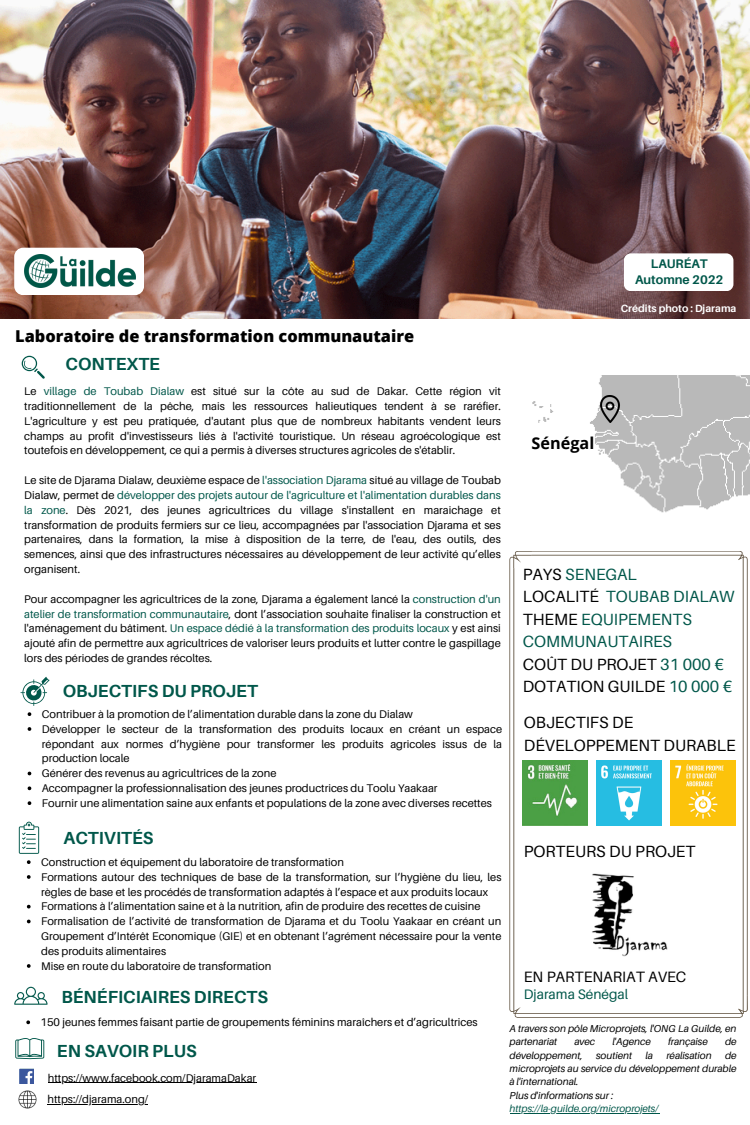
<style>
.page{position:relative;width:750px;height:1125px;background:#fff}
.page>*{position:absolute;margin:0;border:0;box-sizing:border-box;transform-origin:0 0}
.t1{font:700 17.5px "Aileron";color:#00574a}
.t2{font:800 16.38px "Open Sans";color:#000}
.t3{font:16.25px/22.5px "Aileron";color:#00574a}
.t4{font:16.25px/22.5px "Aileron";color:#000}
.t5{font:700 16.25px "Open Sans";color:#000}
.t6{font:15px "Aileron";color:#000}
.t7{font:13.75px "Aileron";color:#00574a}
.t8{font:700 12.5px/16.9px "Aileron";color:#00574a;text-align:center}
.t9{font:11.12px/14.9px "Aileron";color:#000;text-align:justify}
.t10{font:700 10.5px "Aileron";color:#fff}
.t11{font:italic 10px/13.4px "Aileron";color:#000}
.t12{font:italic 10px "Aileron";color:#00574a}
.s1{color:#00574a}
.s2{color:#000}
</style>
<div class="page">
<svg style="left:509px;top:551px;width:239px;height:467px"></svg>
<img style="left:18px;top:1090px;width:19px;height:19px">
<img style="left:19px;top:1069px;width:15px;height:15px">
<svg style="left:20px;top:677px;width:29px;height:29px"></svg>
<svg style="left:22px;top:356px;width:23px;height:22px"></svg>
<svg style="left:15px;top:1038px;width:29px;height:21px"></svg>
<svg style="left:14px;top:987px;width:34px;height:18px"></svg>
<svg style="left:19px;top:822px;width:20px;height:32px"></svg>
<img style="left:0;top:0;width:750px;height:318px">
<div style="left:14px;top:248px;width:130px;height:47px;background:#fff;border-radius:9px"></div>
<img style="left:25px;top:255px;width:111px;height:33px">
<div style="left:624px;top:253px;width:109px;height:38px;background:#fff;border-radius:7px"></div>
<img style="left:532px;top:375px;width:218px;height:138px">
<img style="left:596px;top:396px;width:28px;height:27px">
<img style="left:596px;top:760px;width:65px;height:65px">
<img style="left:670px;top:760px;width:65px;height:65px">
<img style="left:523px;top:760px;width:64px;height:65px">
<img style="left:586px;top:872px;width:86px;height:84px">
<svg style="left:26px;top:1020px;width:4px;height:4px"></svg>
<hr style="left:48px;top:1104px;width:100px;height:1px;background:#000">
<svg style="left:27px;top:860px;width:4px;height:4px"></svg>
<svg style="left:27px;top:875px;width:4px;height:4px"></svg>
<svg style="left:27px;top:905px;width:4px;height:4px"></svg>
<svg style="left:27px;top:920px;width:4px;height:3px"></svg>
<svg style="left:27px;top:964px;width:4px;height:4px"></svg>
<hr style="left:510px;top:1113px;width:148px;height:1px;background:#00574a">
<svg style="left:28px;top:712px;width:3px;height:4px"></svg>
<svg style="left:28px;top:727px;width:3px;height:4px"></svg>
<svg style="left:28px;top:786px;width:3px;height:4px"></svg>
<svg style="left:28px;top:801px;width:3px;height:4px"></svg>
<hr style="left:48px;top:1082px;width:208px;height:1px;background:#000">
<p class="t8" style="left:635px;top:255px;width:90px">LAURÉAT<br>Automne 2022</p>
<p class="t2" style="left:15px;top:324px;width:400px">Laboratoire de transformation communautaire</p>
<p class="t1" style="left:66px;top:353px;width:96px">CONTEXTE</p>
<p class="t9" style="left:24px;top:383px;width:478px">Le <span class="s1">village de Toubab Dialaw</span> est situé sur la côte au sud de Dakar. Cette région vit traditionnellement de la pêche, mais les ressources halieutiques tendent à se raréfier.<br>L'agriculture y est peu pratiquée, d'autant plus que de nombreux habitants vendent leurs champs au profit d'investisseurs liés à l'activité touristique. Un réseau agroécologique est toutefois en développement, ce qui a permis à diverses structures agricoles de s'établir.</p>
<p class="t9" style="left:24px;top:472px;width:478px">Le site de Djarama Dialaw, deuxième espace de <span class="s1">l'association Djarama</span> situé au village de Toubab Dialaw, permet de <span class="s1">développer des projets autour de l'agriculture et l'alimentation durables dans la zone</span>. Dès 2021, des jeunes agricultrices du village s'installent en maraichage et transformation de produits fermiers sur ce lieu, accompagnées par l'association Djarama et ses partenaires, dans la formation, la mise à disposition de la terre, de l'eau, des outils, des semences, ainsi que des infrastructures nécessaires au développement de leur activité qu’elles organisent.</p>
<h3 class="t9" style="left:24px;top:591px;width:478px">Pour accompagner les agricultrices de la zone, Djarama a également lancé la <span class="s1">construction d'un atelier de transformation communautaire</span>, dont l’association souhaite finaliser la construction et l'aménagement du bâtiment. <span class="s1">Un espace dédié à la transformation des produits locaux</span> y est ainsi ajouté afin de permettre aux agricultrices de valoriser leurs produits et lutter contre le gaspillage lors des périodes de grandes récoltes.</h3>
<p class="t1" style="left:63px;top:680px;width:197px">OBJECTIFS DU PROJET</p>
<p class="t9" style="left:42px;top:706px;width:373px">Contribuer à la promotion de l’alimentation durable dans la zone du Dialaw</p>
<p class="t9" style="left:42px;top:721px;width:462px">Développer le secteur de la transformation des produits locaux en créant un espace répondant aux normes d’hygiène pour transformer les produits agricoles issus de la production locale</p>
<h1 class="t9" style="left:42px;top:766px;width:236px">Générer des revenus au agricultrices de la zone</h1>
<p class="t9" style="left:42px;top:780px;width:397px">Accompagner la professionnalisation des jeunes productrices du Toolu Yaakaar</p>
<p class="t9" style="left:42px;top:795px;width:452px">Fournir une alimentation saine aux enfants et populations de la zone avec diverses recettes</p>
<p class="t10" style="left:621px;top:302px;width:117px">Crédits photo : Djarama</p>
<p class="t5" style="left:532px;top:431px;width:64px">Sénégal</p>
<p class="t3" style="left:523px;top:562px;width:213px"><span class="s2">PAYS</span> SENEGAL<br><span class="s2">LOCALITÉ</span> TOUBAB DIALAW<br><span class="s2">THEME</span> EQUIPEMENTS<br>COMMUNAUTAIRES<br><span class="s2">COÛT DU PROJET</span> 31 000 €<br><span class="s2">DOTATION GUILDE</span> 10 000 €</p>
<p class="t4" style="left:524px;top:711px;width:213px">OBJECTIFS DE<br>DÉVELOPPEMENT DURABLE</p>
<p class="t1" style="left:64px;top:827px;width:91px">ACTIVITÉS</p>
<p class="t9" style="left:41px;top:854px;width:304px">Construction et équipement du laboratoire de transformation</p>
<h2 class="t9" style="left:41px;top:869px;width:462px">Formations autour des techniques de base de la transformation, sur l’hygiène du lieu, les règles de base et les procédés de transformation adaptés à l’espace et aux produits locaux</h2>
<p class="t9" style="left:41px;top:899px;width:441px">Formations à l’alimentation saine et à la nutrition, afin de produire des recettes de cuisine</p>
<h4 class="t9" style="left:41px;top:914px;width:462px">Formalisation de l’activité de transformation de Djarama et du Toolu Yaakaar en créant un Groupement d’Intérêt Economique (GIE) et en obtenant l’agrément nécessaire pour la vente des produits alimentaires</h4>
<p class="t9" style="left:41px;top:958px;width:232px">Mise en route du laboratoire de transformation</p>
<h2 class="t1" style="left:61px;top:986px;width:208px">BÉNÉFICIAIRES DIRECTS</h2>
<h2 class="t9" style="left:41px;top:1015px;width:439px">150 jeunes femmes faisant partie de groupements féminins maraîchers et d’agricultrices</h2>
<p class="t1" style="left:57px;top:1040px;width:141px">EN SAVOIR PLUS</p>
<h1 class="t9" style="left:48px;top:1070px;width:210px">https://www.facebook.com/DjaramaDakar</h1>
<p class="t9" style="left:48px;top:1091px;width:102px">https://djarama.ong/</p>
<h1 class="t4" style="left:524px;top:840px;width:173px">PORTEURS DU PROJET</h1>
<p class="t6" style="left:524px;top:967px;width:164px">EN PARTENARIAT AVEC</p>
<p class="t7" style="left:524px;top:986px;width:106px">Djarama Sénégal</p>
<h1 class="t11" style="left:510px;top:1022px;width:228px">A travers son pôle Microprojets, l'ONG La Guilde, en partenariat</h1>
<h1 class="t11" style="left:574px;top:1035px;width:22px">avec</h1>
<h1 class="t11" style="left:612px;top:1035px;width:40px">l'Agence</h1>
<h1 class="t11" style="left:668px;top:1035px;width:41px">française</h1>
<h1 class="t11" style="left:725px;top:1035px;width:13px">de</h1>
<h1 class="t11" style="left:510px;top:1048px;width:75px">développement,</h1>
<h1 class="t11" style="left:596px;top:1048px;width:38px">soutient</h1>
<h1 class="t11" style="left:646px;top:1048px;width:9px">la</h1>
<h1 class="t11" style="left:666px;top:1048px;width:47px">réalisation</h1>
<h1 class="t11" style="left:510px;top:1048px;width:228px;text-align:justify;text-indent:215px">de microprojets au service du développement durable à l'international.</h1>
<p class="t11" style="left:510px;top:1088px;width:105px">Plus d'informations sur :</p>
<p class="t12" style="left:510px;top:1102px;width:150px">https://la-guilde.org/microprojets/</p>
</div>
